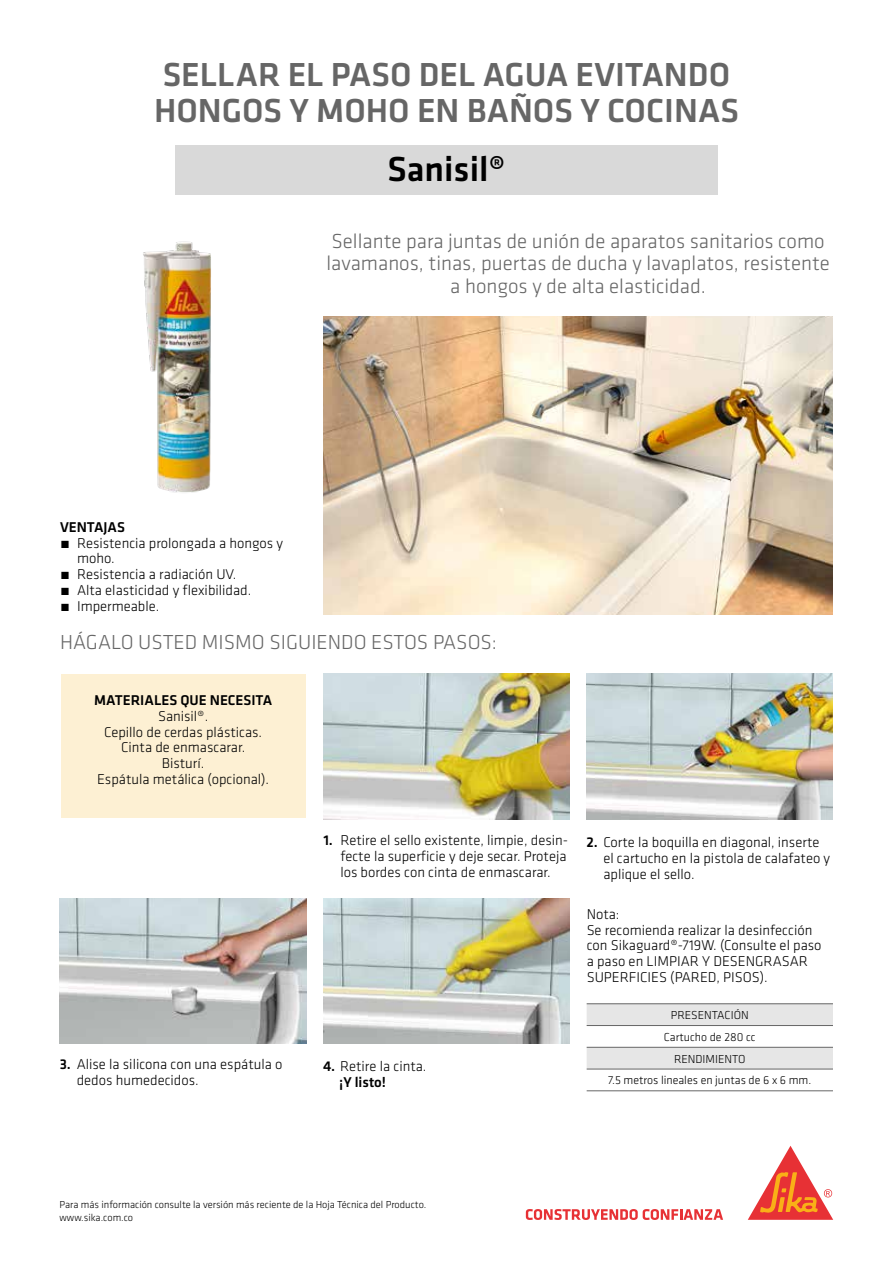
<style>
.page{position:relative;width:893px;height:1263px;background:#fff}
.page>*{position:absolute;margin:0;border:0;box-sizing:border-box;transform-origin:0 0}
.t1{font:500 36px "Klavika";color:#000}
.t2{font:500 34.5px/36px "Klavika";color:#666}
.t3{font:300 21px/22.5px "Klavika";color:#666;text-align:center}
.t4{font:300 14.7px/15.8px "Klavika";color:#000}
.t5{font:500 14.7px "Klavika";color:#000}
.t6{font:300 12px/21.8px "Klavika";color:#000;text-align:center}
.t7{font:300 10.5px/12.6px "Klavika";color:#000}
.s1{font-weight:500}
</style>
<div class="page">
<svg style="left:748px;top:1146px;width:85px;height:74px"></svg>
<svg style="left:526px;top:1209px;width:197px;height:11px"></svg>
<div style="left:175px;top:145px;width:543px;height:50px;background:#d9d9d9"></div>
<img style="left:323px;top:317px;width:510px;height:297px">
<img style="left:323px;top:673px;width:247px;height:146px">
<div style="left:61px;top:675px;width:245px;height:143px;background:#fdf0d3"></div>
<svg style="left:587px;top:1004px;width:246px;height:65px"></svg>
<hr style="left:587px;top:1003px;width:246px;height:1px;background:#666">
<hr style="left:587px;top:1025px;width:246px;height:1px;background:#666">
<hr style="left:587px;top:1047px;width:246px;height:1px;background:#666">
<hr style="left:587px;top:1069px;width:246px;height:1px;background:#666">
<hr style="left:587px;top:1090px;width:246px;height:1px;background:#666">
<img style="left:586px;top:673px;width:247px;height:146px">
<img style="left:60px;top:898px;width:246px;height:146px">
<img style="left:323px;top:898px;width:247px;height:146px">
<img style="left:143px;top:241px;width:68px;height:252px">
<h2 class="t2" style="left:154px;top:56px;width:586px">SELLAR EL PASO DEL AGUA EVITANDO<br>HONGOS Y MOHO EN BAÑOS Y COCINAS</h2>
<h1 class="t1" style="left:387px;top:145px;width:120px">Sanisil®</h1>
<h3 class="t3" style="left:326px;top:229px;width:505px">Sellante para juntas de unión de aparatos sanitarios como lavamanos, tinas, puertas de ducha y lavaplatos, resistente a hongos y de alta elasticidad.</h3>
<p class="t5" style="left:60px;top:517px;width:66px">VENTAJAS</p>
<p class="t4" style="left:60px;top:535px;width:225px">́ Resistencia prolongada a hongos y</p>
<p class="t4" style="left:77px;top:550px;width:39px">moho.</p>
<p class="t4" style="left:60px;top:566px;width:178px">́ Resistencia a radiación UV.</p>
<p class="t4" style="left:60px;top:582px;width:193px">́ Alta elasticidad y flexibilidad.</p>
<p class="t4" style="left:60px;top:598px;width:101px">́ Impermeable.</p>
<h3 class="t3" style="left:60px;top:631px;width:439px">HÁGALO USTED MISMO SIGUIENDO ESTOS PASOS:</h3>
<p class="t5" style="left:94px;top:690px;width:180px">MATERIALES QUE NECESITA</p>
<p class="t4" style="left:97px;top:708px;width:174px;text-align:center">Sanisil®.<br>Cepillo de cerdas plásticas.<br>Cinta de enmascarar.<br>Bisturí.<br>Espátula metálica (opcional).</p>
<p class="t4" style="left:340px;top:832px;width:229px;text-align:justify;text-indent:-17px"><span class="s1">1.</span> Retire el sello existente, limpie, desin&shy;fecte la superficie y deje secar. Proteja los bordes con cinta de enmascarar.</p>
<p class="t4" style="left:77px;top:1056px;width:207px;text-indent:-17px"><span class="s1">3.</span> Alise la silicona con una espátula o dedos humedecidos.</p>
<p class="t4" style="left:339px;top:1058px;width:89px;text-indent:-16px"><span class="s1">4.</span> Retire la cinta. <span class="s1">¡Y listo!</span></p>
<p class="t4" style="left:603px;top:834px;width:228px;text-indent:-17px"><span class="s1">2.</span> Corte la boquilla en diagonal, inserte el cartucho en la pistola de calafateo y aplique el sello.</p>
<p class="t4" style="left:587px;top:906px;width:236px">Nota:<br>Se recomienda realizar la desinfección con Sikaguard®-719W. (Consulte el paso a paso en LIMPIAR Y DESENGRASAR<br>SUPERFICIES (PARED, PISOS).</p>
<p class="t6" style="left:608px;top:1004px;width:205px">PRESENTACIÓN<br>Cartucho de 280 cc<br>RENDIMIENTO<br>7.5 metros lineales en juntas de 6 x 6 mm.</p>
<p class="t7" style="left:60px;top:1198px;width:368px">Para más información consulte la versión más reciente de la Hoja Técnica del Producto. www.sika.com.co</p>
</div>
